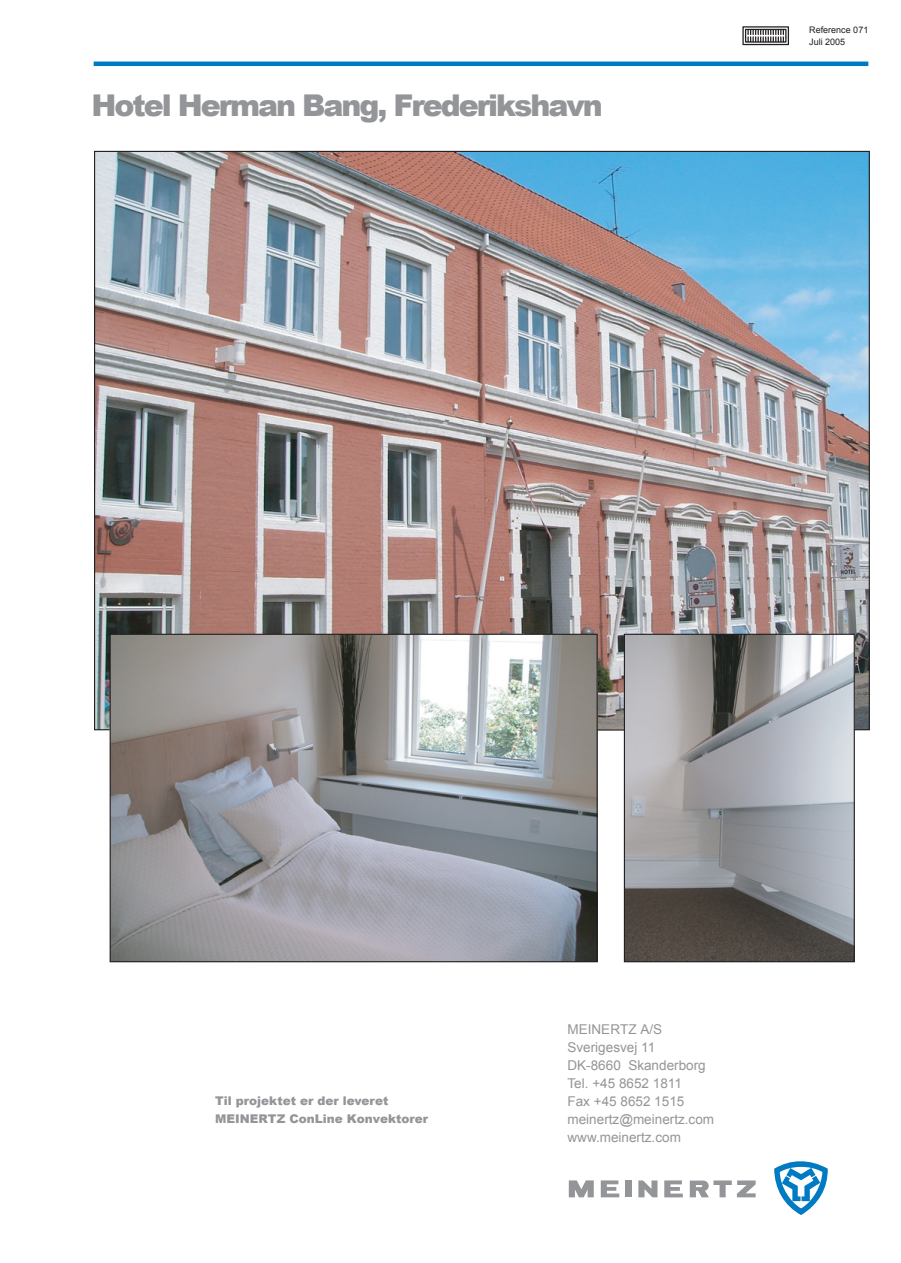
<style>
.page{position:relative;width:901px;height:1263px;background:#fff}
.page>*{position:absolute;margin:0;border:0;box-sizing:border-box;transform-origin:0 0}
.t1{font:900 30px "Arial";letter-spacing:-.065em;color:#939598}
.t2{font:13.5px/18px "Arial";color:#939598}
.t3{font:900 12px/18px "Arial";color:#939598}
.t4{font:9px/12px "Arial";color:#231f20}
</style>
<div class="page">
<hr style="left:94px;top:62px;width:773px;height:4px;background:#007ac2">
<svg style="left:568px;top:1180px;width:25px;height:17px"></svg>
<svg style="left:600px;top:1180px;width:19px;height:17px"></svg>
<div style="left:625px;top:1180px;width:6px;height:17px;background:#939598"></div>
<svg style="left:638px;top:1180px;width:19px;height:17px"></svg>
<svg style="left:664px;top:1180px;width:18px;height:17px"></svg>
<svg style="left:689px;top:1180px;width:66px;height:17px"></svg>
<svg style="left:774px;top:1161px;width:53px;height:54px"></svg>
<svg style="left:747px;top:31px;width:36px;height:10px"></svg>
<div style="left:742px;top:26px;width:46px;height:19px;border:1px solid #231f20"></div>
<div style="left:744px;top:29px;width:42px;height:9px;border:1px solid #231f20"></div>
<div style="left:744px;top:36px;width:42px;height:7px;border:1px solid #231f20"></div>
<img style="left:625px;top:731px;width:227px;height:229px">
<img style="left:111px;top:731px;width:484px;height:229px">
<img style="left:94px;top:150px;width:775px;height:581px">
<div style="left:623px;top:634px;width:231px;height:328px;border:1px solid #231f20"></div>
<div style="left:109px;top:634px;width:488px;height:328px;border:1px solid #231f20"></div>
<hr style="left:596px;top:729px;width:28px;height:2px;background:#231f20">
<h1 class="t1" style="left:91px;top:84px;width:513px">Hotel Herman Bang, Frederikshavn</h1>
<p class="t4" style="left:808px;top:24px;width:61px">Reference 071<br>Juli 2005</p>
<p class="t3" style="left:215px;top:1092px;width:214px">Til projektet er der leveret<br>MEINERTZ ConLine Konvektorer</p>
<p class="t2" style="left:567px;top:1021px;width:148px">MEINERTZ A/S<br>Sverigesvej 11<br>DK-8660 Skanderborg<br>Tel. +45 8652 1811<br>Fax +45 8652 1515 meinertz@meinertz.com www.meinertz.com</p>
</div>
